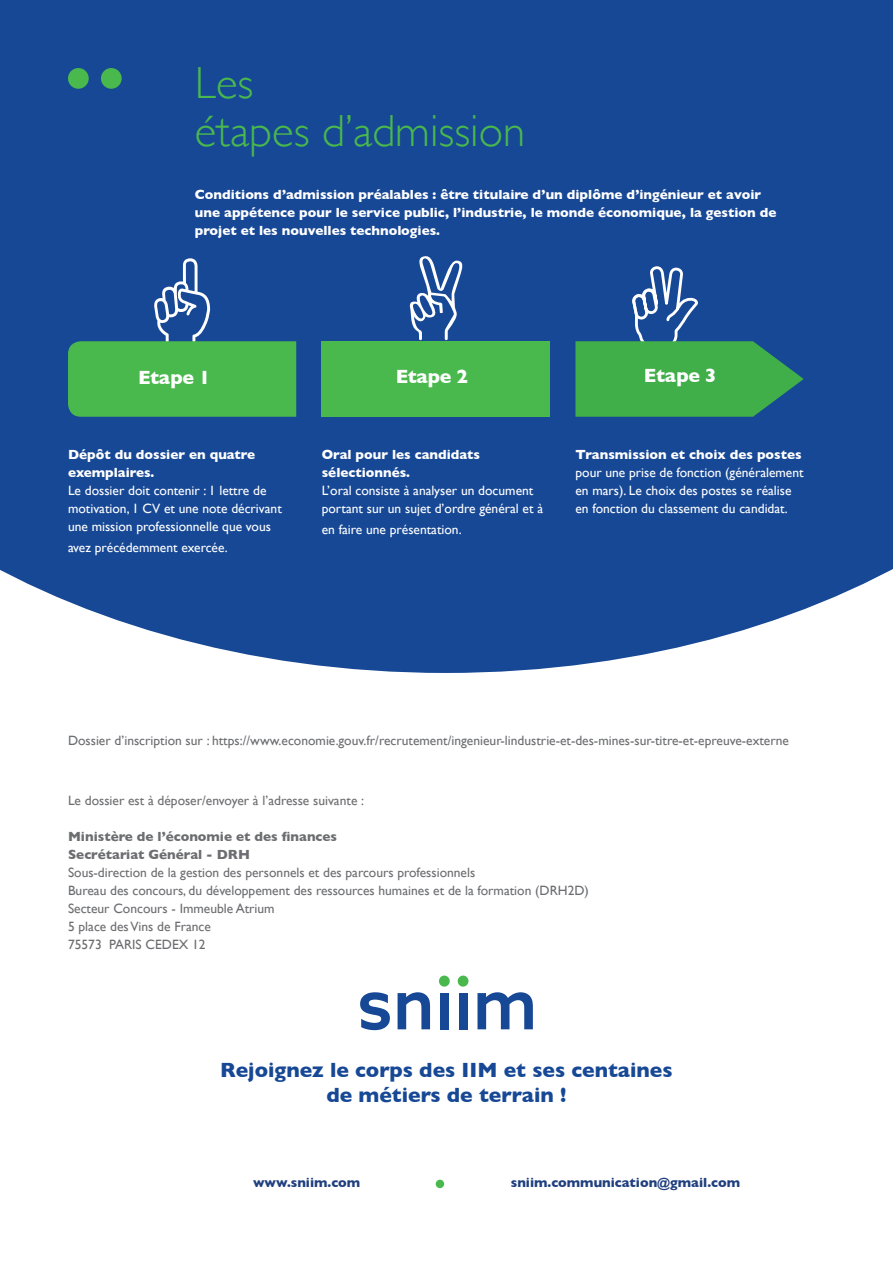
<style>
.page{position:relative;width:893px;height:1263px;background:#fff}
.page>*{position:absolute;margin:0;border:0;box-sizing:border-box;transform-origin:0 0}
.t1{font:300 45px/48px "Gill Sans";color:#49b84d}
.t2{font:700 21px/25.2px "Gill Sans";color:#174895;text-align:center}
.t3{font:700 19.5px "Gill Sans";letter-spacing:-.025em;color:#fff}
.t4{font:13.5px "Gill Sans";color:#6c6d70}
.t5{font:13.5px/18px "Gill Sans";color:#fff}
.t6{font:700 13.5px/18px "Gill Sans";color:#fff}
.t7{font:700 13.5px/18px "Gill Sans";color:#6c6d70}
.t8{font:700 13.5px "Gill Sans";color:#203f7e}
.s1{font-weight:700}
</style>
<div class="page">
<div style="left:0;top:0;width:893px;height:673px;background:#174895"></div>
<svg style="left:68px;top:258px;width:228px;height:159px;background:#348175"></svg>
<svg style="left:575px;top:265px;width:229px;height:233px;background:#276881"></svg>
<div style="left:68px;top:68px;width:21px;height:21px;background:#49b84d;border-radius:50%"></div>
<div style="left:101px;top:68px;width:21px;height:21px;background:#49b84d;border-radius:50%"></div>
<svg style="left:360px;top:992px;width:30px;height:38px"></svg>
<svg style="left:398px;top:992px;width:32px;height:37px"></svg>
<div style="left:440px;top:993px;width:9px;height:36px;background:#174895"></div>
<div style="left:459px;top:993px;width:8px;height:36px;background:#174895"></div>
<svg style="left:477px;top:992px;width:56px;height:37px"></svg>
<svg style="left:439px;top:975px;width:11px;height:11px"></svg>
<svg style="left:458px;top:975px;width:10px;height:11px"></svg>
<svg style="left:407px;top:255px;width:58px;height:85px"></svg>
<div style="left:322px;top:341px;width:228px;height:76px;background:#49b84d"></div>
<div style="left:436px;top:1180px;width:8px;height:8px;background:#49b84d;border-radius:50%"></div>
<p class="t1" style="left:195px;top:58px;width:332px">Les<br>étapes d’admission</p>
<p class="t6" style="left:195px;top:185px;width:583px">Conditions d’admission préalables : être titulaire d’un diplôme d’ingénieur et avoir une appétence pour le service public, l’industrie, le monde économique, la gestion de projet et les nouvelles technologies.</p>
<h3 class="t3" style="left:138px;top:366px;width:74px">Etape 1</h3>
<h3 class="t3" style="left:396px;top:365px;width:74px">Etape 2</h3>
<h3 class="t3" style="left:644px;top:364px;width:74px">Etape 3</h3>
<p class="t6" style="left:68px;top:445px;width:189px">Dépôt du dossier en quatre exemplaires.</p>
<p class="t5" style="left:68px;top:481px;width:215px">Le dossier doit contenir : 1 lettre de motivation, 1 CV et une note décrivant une mission professionnelle que vous</p>
<p class="t5" style="left:68px;top:538px;width:161px">avez précédemment exercée.</p>
<p class="t6" style="left:322px;top:445px;width:160px">Oral pour les candidats sélectionnés.</p>
<p class="t5" style="left:322px;top:481px;width:223px">L’oral consiste à analyser un document portant sur un sujet d’ordre général et à</p>
<p class="t5" style="left:322px;top:520px;width:141px">en faire une présentation.</p>
<p class="t5" style="left:575px;top:445px;width:230px"><span class="s1">Transmission et choix des postes </span>pour une prise de fonction (généralement en mars). Le choix des postes se réalise en fonction du classement du candidat.</p>
<p class="t4" style="left:68px;top:732px;width:722px">Dossier d’inscription sur : https://www.economie.gouv.fr/recrutement/ingenieur-lindustrie-et-des-mines-sur-titre-et-epreuve-externe</p>
<p class="t4" style="left:68px;top:792px;width:298px">Le dossier est à déposer/envoyer à l’adresse suivante :</p>
<p class="t7" style="left:68px;top:827px;width:271px">Ministère de l’économie et des finances<br>Secrétariat Général - DRH</p>
<p class="t4" style="left:68px;top:864px;width:409px">Sous-direction de la gestion des personnels et des parcours professionnels</p>
<p class="t4" style="left:68px;top:882px;width:522px">Bureau des concours, du développement des ressources humaines et de la formation (DRH2D)</p>
<p class="t4" style="left:68px;top:900px;width:208px">Secteur Concours - Immeuble Atrium</p>
<p class="t4" style="left:68px;top:918px;width:144px">5 place des Vins de France</p>
<p class="t4" style="left:68px;top:936px;width:139px">75573 PARIS CEDEX 12</p>
<p class="t2" style="left:220px;top:1057px;width:454px">Rejoignez le corps des IIM et ses centaines de métiers de terrain !</p>
<p class="t8" style="left:253px;top:1174px;width:109px">www.sniim.com</p>
<p class="t8" style="left:511px;top:1175px;width:231px">sniim.communication@gmail.com</p>
</div>
